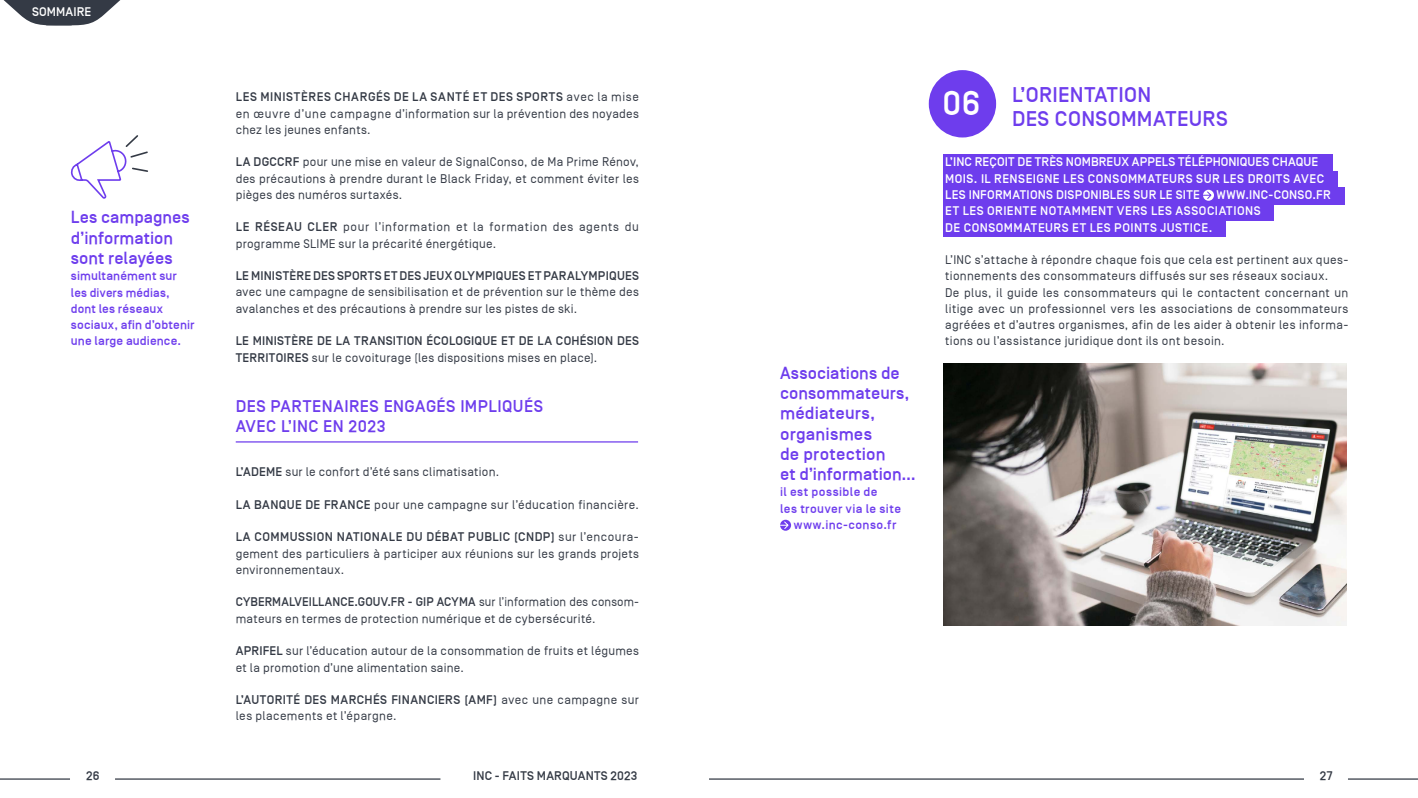
<style>
.page{position:relative;width:1418px;height:798px;background:#fff}
.page>*{position:absolute;margin:0;border:0;box-sizing:border-box;transform-origin:0 0}
.t1{font:500 34.38px "Simplon BP";color:#fff}
.t2{font:500 21.25px/24.4px "Simplon BP";letter-spacing:.015em;color:#6e3ded}
.t3{font:500 17.5px/20.2px "Simplon BP";letter-spacing:.005em;color:#6e3ded}
.t4{font:500 16.88px/20.4px "Simplon BP";letter-spacing:.025em;color:#6e3ded}
.t5{font:12.5px/16.2px "Simplon BP";letter-spacing:.025em;color:#343a45}
.t6{font:500 12.5px/16.2px "Simplon BP";letter-spacing:.03em;color:#fff}
.t7{font:500 12.5px/16.2px "Simplon BP";letter-spacing:.015em;color:#343a45}
.t8{font:500 12.5px/16.2px "Simplon BP";letter-spacing:.015em;color:#6e3ded}
.t9{font:500 12.5px "Simplon BP";letter-spacing:.035em;color:#6e3ded}
.s1{font-weight:500}
.s2{font-weight:400}
</style>
<div class="page">
<hr style="left:236px;top:441px;width:402px;height:1px;background:#6e3ded">
<div style="left:943px;top:154px;width:389px;height:18px;background:#6e3ded"></div>
<div style="left:943px;top:171px;width:394px;height:17px;background:#6e3ded"></div>
<div style="left:943px;top:187px;width:401px;height:18px;background:#6e3ded"></div>
<div style="left:943px;top:203px;width:331px;height:18px;background:#6e3ded"></div>
<div style="left:943px;top:219px;width:283px;height:18px;background:#6e3ded"></div>
<svg style="left:1203px;top:190px;width:9px;height:10px"></svg>
<div style="left:928px;top:70px;width:68px;height:67px;background:#6e3ded;border-radius:50%"></div>
<div style="left:780px;top:519px;width:11px;height:11px;background:#6e3ded;border-radius:50%"></div>
<svg style="left:780px;top:520px;width:9px;height:9px"></svg>
<img style="left:943px;top:363px;width:403px;height:262px">
<svg style="left:70px;top:135px;width:78px;height:64px"></svg>
<hr style="left:115px;top:778px;width:325px;height:1px;background:#343a45">
<hr style="left:0;top:778px;width:70px;height:1px;background:#343a45">
<hr style="left:709px;top:778px;width:594px;height:1px;background:#343a45">
<hr style="left:1347px;top:778px;width:70px;height:1px;background:#343a45">
<svg style="left:3px;top:0;width:118px;height:26px"></svg>
<p class="t6" style="left:32px;top:4px;width:61px">SOMMAIRE</p>
<h3 class="t3" style="left:71px;top:207px;width:120px">Les campagnes d’information sont relayées</h3>
<p class="t8" style="left:71px;top:268px;width:125px">simultanément sur les divers médias, dont les réseaux sociaux, afin d’obtenir une large audience.</p>
<p class="t5" style="left:236px;top:89px;width:405px;text-align:justify"><span class="s1">LES MINISTÈRES CHARGÉS DE LA SANTÉ ET DES SPORTS</span> avec la mise en œuvre d’une campagne d’information sur la prévention des noyades chez les jeunes enfants.</p>
<p class="t5" style="left:236px;top:154px;width:405px;text-align:justify"><span class="s1">LA DGCCRF</span> pour une mise en valeur de SignalConso, de Ma Prime Rénov, des précautions à prendre durant le Black Friday, et comment éviter les pièges des numéros surtaxés.</p>
<p class="t5" style="left:236px;top:219px;width:405px"><span class="s1">LE RÉSEAU CLER</span> pour l’information et la formation des agents du programme SLIME sur la précarité énergétique.</p>
<p class="t7" style="left:236px;top:268px;width:405px">LE MINISTÈRE DES SPORTS ET DES JEUX OLYMPIQUES ET PARALYMPIQUES</p>
<p class="t5" style="left:236px;top:284px;width:405px">avec une campagne de sensibilisation et de prévention sur le thème des avalanches et des précautions à prendre sur les pistes de ski.</p>
<p class="t7" style="left:236px;top:333px;width:405px">LE MINISTÈRE DE LA TRANSITION ÉCOLOGIQUE ET DE LA COHÉSION DES<br>TERRITOIRES <span class="s2">sur le covoiturage (les dispositions mises en place).</span></p>
<h3 class="t4" style="left:236px;top:395px;width:309px">DES PARTENAIRES ENGAGÉS IMPLIQUÉS<br>AVEC L’INC EN 2023</h3>
<p class="t5" style="left:236px;top:464px;width:265px"><span class="s1">L’ADEME</span> sur le confort d’été sans climatisation.</p>
<p class="t5" style="left:236px;top:496px;width:405px"><span class="s1">LA BANQUE DE FRANCE</span> pour une campagne sur l’éducation financière.</p>
<p class="t5" style="left:236px;top:529px;width:405px;text-align:justify"><span class="s1">LA COMMUSSION NATIONALE DU DÉBAT PUBLIC (CNDP)</span> sur l’encoura&shy;gement des particuliers à participer aux réunions sur les grands projets environnementaux.</p>
<p class="t5" style="left:236px;top:594px;width:405px"><span class="s1">CYBERMALVEILLANCE.GOUV.FR - GIP ACYMA</span> sur l’information des consom&shy;mateurs en termes de protection numérique et de cybersécurité.</p>
<p class="t5" style="left:236px;top:642px;width:405px"><span class="s1">APRIFEL</span> sur l’éducation autour de la consommation de fruits et légumes et la promotion d’une alimentation saine.</p>
<p class="t5" style="left:236px;top:691px;width:405px"><span class="s1">L’AUTORITÉ DES MARCHÉS FINANCIERS (AMF)</span> avec une campagne sur les placements et l’épargne.</p>
<h3 class="t3" style="left:780px;top:362px;width:137px">Associations de consommateurs, médiateurs, organismes<br>de protection<br>et d’information...</h3>
<p class="t8" style="left:780px;top:484px;width:99px">il est possible de</p>
<p class="t9" style="left:780px;top:501px;width:122px">les trouver via le site</p>
<p class="t9" style="left:793px;top:518px;width:104px">www.inc-conso.fr</p>
<h1 class="t1" style="left:942px;top:85px;width:39px">06</h1>
<h2 class="t2" style="left:1012px;top:82px;width:217px">L’ORIENTATION<br>DES CONSOMMATEURS</h2>
<p class="t6" style="left:945px;top:154px;width:380px">L’INC REÇOIT DE TRÈS NOMBREUX APPELS TÉLÉPHONIQUES CHAQUE<br>MOIS. IL RENSEIGNE LES CONSOMMATEURS SUR LES DROITS AVEC<br>LES INFORMATIONS DISPONIBLES SUR LE SITE</p>
<p class="t6" style="left:945px;top:186px;width:387px;text-indent:271px">WWW.INC-CONSO.FR<br>ET LES ORIENTE NOTAMMENT VERS LES ASSOCIATIONS<br>DE CONSOMMATEURS ET LES POINTS JUSTICE.</p>
<p class="t5" style="left:945px;top:251px;width:405px">L’INC s’attache à répondre chaque fois que cela est pertinent aux ques&shy;tionnements des consommateurs diffusés sur ses réseaux sociaux.<br>De plus, il guide les consommateurs qui le contactent concernant un litige avec un professionnel vers les associations de consommateurs agréées et d’autres organismes, afin de les aider à obtenir les informa&shy;tions ou l’assistance juridique dont ils ont besoin.</p>
<p class="t7" style="left:86px;top:767px;width:15px">26</p>
<p class="t7" style="left:473px;top:767px;width:166px">INC - FAITS MARQUANTS 2023</p>
<p class="t7" style="left:1319px;top:767px;width:14px">27</p>
</div>
